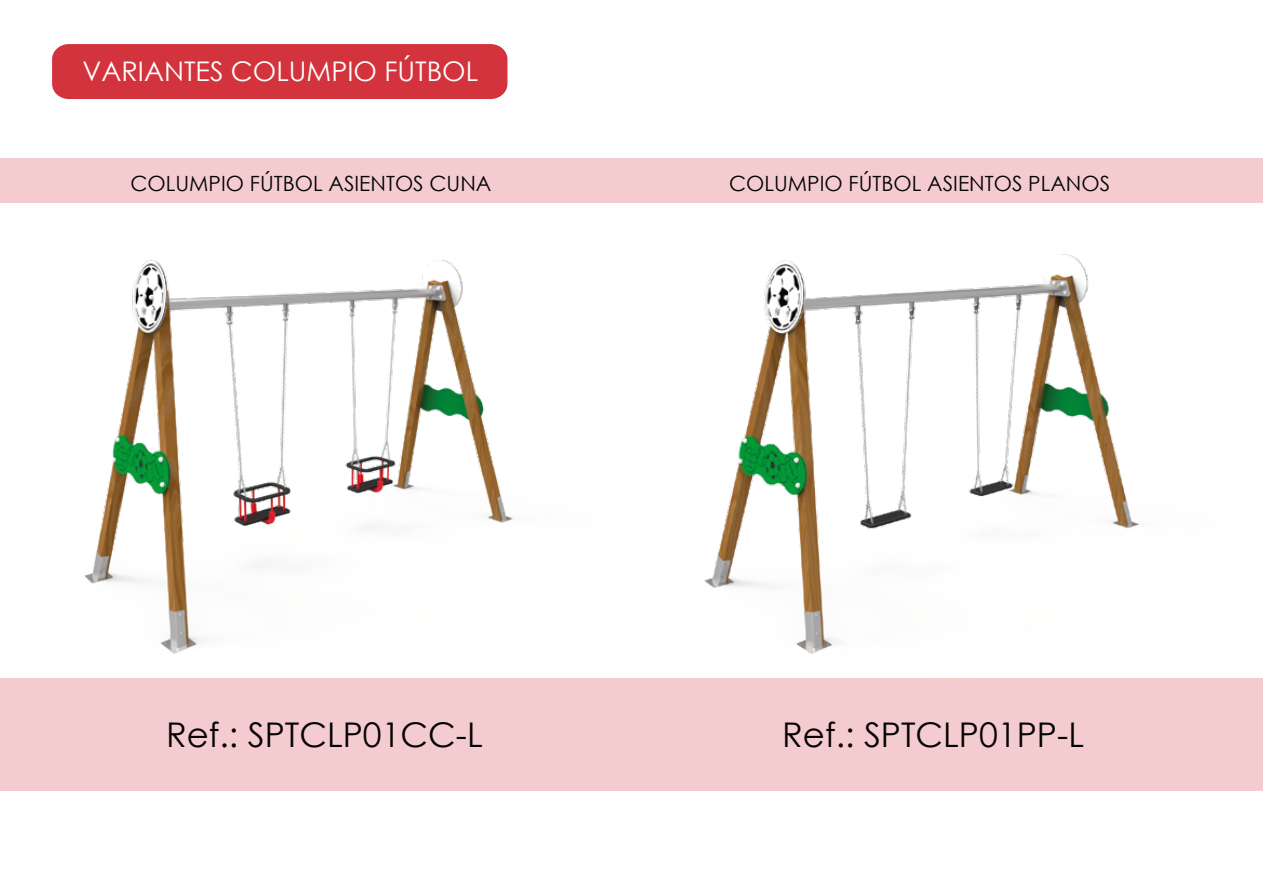
<style>
.page{position:relative;width:1263px;height:893px;background:#fff}
.page>*{position:absolute;margin:0;border:0;box-sizing:border-box;transform-origin:0 0}
.t1{font:34.05px "Century Gothic";color:#040203}
.t2{font:27px "Century Gothic";color:#fff}
.t3{font:21px "Century Gothic";color:#040203}
</style>
<div class="page">
<div style="left:0;top:678px;width:1263px;height:112px;background:#f4cccf"></div>
<div style="left:0;top:158px;width:1263px;height:45px;background:#f4cccf"></div>
<img style="left:84px;top:260px;width:395px;height:394px">
<div style="left:52px;top:44px;width:455px;height:55px;background:#d3333d;border-radius:16px"></div>
<img style="left:479px;top:254px;width:661px;height:400px">
<p class="t2" style="left:83px;top:52px;width:397px">VARIANTES COLUMPIO FÚTBOL</p>
<p class="t3" style="left:130px;top:169px;width:362px">COLUMPIO FÚTBOL ASIENTOS CUNA</p>
<p class="t3" style="left:729px;top:169px;width:382px">COLUMPIO FÚTBOL ASIENTOS PLANOS</p>
<h1 class="t1" style="left:166px;top:711px;width:318px">Ref.: SPTCLP01CC-L</h1>
<h1 class="t1" style="left:782px;top:711px;width:303px">Ref.: SPTCLP01PP-L</h1>
</div>
